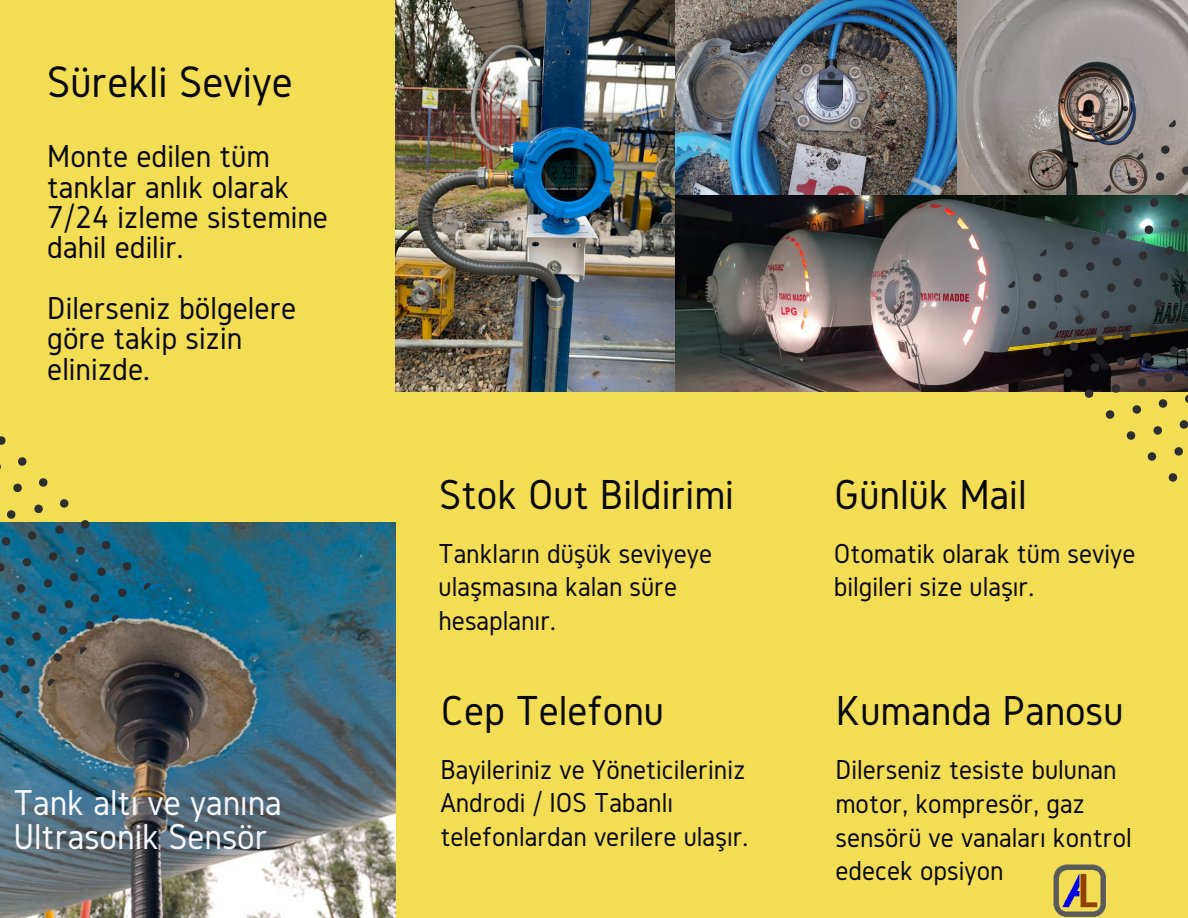
<style>
.page{position:relative;width:1188px;height:918px;background:#f3dd54}
.page>*{position:absolute;margin:0;border:0;box-sizing:border-box;transform-origin:0 0}
.t1{font:45.75px "Gidole";color:#080808}
.t2{font:43.65px "Gidole";color:#080808}
.t3{font:37.35px/33.8px "Gidole";color:#f5f7fa}
.t4{font:33px/30.3px "Gidole";color:#080808}
.t5{font:28.5px/33.8px "Gidole";color:#080808}
</style>
<div class="page">
<img style="left:396px;top:0;width:792px;height:392px">
<img style="left:0;top:522px;width:396px;height:396px">
<svg style="left:0;top:436px;width:6px;height:9px"></svg>
<svg style="left:18px;top:457px;width:9px;height:9px"></svg>
<svg style="left:39px;top:478px;width:9px;height:9px"></svg>
<svg style="left:60px;top:499px;width:9px;height:9px"></svg>
<svg style="left:79px;top:520px;width:12px;height:10px"></svg>
<svg style="left:100px;top:539px;width:12px;height:12px"></svg>
<svg style="left:121px;top:560px;width:12px;height:12px"></svg>
<svg style="left:142px;top:581px;width:10px;height:10px"></svg>
<svg style="left:7px;top:510px;width:9px;height:9px"></svg>
<svg style="left:26px;top:529px;width:12px;height:12px"></svg>
<svg style="left:47px;top:550px;width:12px;height:12px"></svg>
<svg style="left:68px;top:571px;width:12px;height:12px"></svg>
<svg style="left:89px;top:592px;width:12px;height:12px"></svg>
<svg style="left:110px;top:613px;width:9px;height:10px"></svg>
<svg style="left:0;top:561px;width:6px;height:13px"></svg>
<svg style="left:15px;top:582px;width:12px;height:12px"></svg>
<svg style="left:36px;top:603px;width:12px;height:12px"></svg>
<svg style="left:57px;top:624px;width:12px;height:12px"></svg>
<svg style="left:78px;top:645px;width:9px;height:10px"></svg>
<svg style="left:4px;top:635px;width:12px;height:12px"></svg>
<svg style="left:25px;top:656px;width:12px;height:12px"></svg>
<svg style="left:46px;top:677px;width:9px;height:10px"></svg>
<svg style="left:0;top:688px;width:5px;height:12px"></svg>
<svg style="left:14px;top:709px;width:9px;height:10px"></svg>
<svg style="left:0;top:663px;width:11px;height:12px"></svg>
<svg style="left:19px;top:684px;width:13px;height:12px"></svg>
<svg style="left:0;top:588px;width:1px;height:13px"></svg>
<svg style="left:10px;top:609px;width:12px;height:13px"></svg>
<svg style="left:31px;top:630px;width:12px;height:12px"></svg>
<svg style="left:52px;top:651px;width:12px;height:12px"></svg>
<svg style="left:0;top:535px;width:12px;height:12px"></svg>
<svg style="left:21px;top:556px;width:12px;height:12px"></svg>
<svg style="left:42px;top:577px;width:12px;height:12px"></svg>
<svg style="left:63px;top:598px;width:12px;height:12px"></svg>
<svg style="left:84px;top:619px;width:12px;height:12px"></svg>
<svg style="left:13px;top:483px;width:9px;height:10px"></svg>
<svg style="left:34px;top:504px;width:9px;height:10px"></svg>
<svg style="left:53px;top:524px;width:13px;height:12px"></svg>
<svg style="left:74px;top:545px;width:13px;height:12px"></svg>
<svg style="left:95px;top:566px;width:12px;height:12px"></svg>
<svg style="left:116px;top:587px;width:12px;height:12px"></svg>
<svg style="left:1159px;top:144px;width:12px;height:12px"></svg>
<svg style="left:1180px;top:165px;width:8px;height:12px"></svg>
<svg style="left:1127px;top:176px;width:12px;height:12px"></svg>
<svg style="left:1148px;top:197px;width:12px;height:12px"></svg>
<svg style="left:1169px;top:218px;width:12px;height:12px"></svg>
<svg style="left:1095px;top:208px;width:12px;height:12px"></svg>
<svg style="left:1116px;top:229px;width:12px;height:12px"></svg>
<svg style="left:1137px;top:250px;width:12px;height:12px"></svg>
<svg style="left:1158px;top:271px;width:12px;height:12px"></svg>
<svg style="left:1179px;top:292px;width:9px;height:12px"></svg>
<svg style="left:1063px;top:240px;width:12px;height:12px"></svg>
<svg style="left:1084px;top:261px;width:12px;height:12px"></svg>
<svg style="left:1105px;top:282px;width:12px;height:12px"></svg>
<svg style="left:1126px;top:303px;width:12px;height:12px"></svg>
<svg style="left:1147px;top:324px;width:12px;height:12px"></svg>
<svg style="left:1168px;top:344px;width:12px;height:13px"></svg>
<svg style="left:1031px;top:272px;width:12px;height:12px"></svg>
<svg style="left:1052px;top:293px;width:12px;height:12px"></svg>
<svg style="left:1073px;top:314px;width:12px;height:12px"></svg>
<svg style="left:1094px;top:335px;width:12px;height:12px"></svg>
<svg style="left:1115px;top:356px;width:12px;height:12px"></svg>
<svg style="left:1136px;top:376px;width:12px;height:13px"></svg>
<svg style="left:1158px;top:399px;width:10px;height:9px"></svg>
<svg style="left:1179px;top:420px;width:9px;height:9px"></svg>
<svg style="left:999px;top:304px;width:12px;height:12px"></svg>
<svg style="left:1020px;top:325px;width:12px;height:12px"></svg>
<svg style="left:1041px;top:346px;width:12px;height:12px"></svg>
<svg style="left:1062px;top:367px;width:12px;height:12px"></svg>
<svg style="left:1083px;top:388px;width:12px;height:10px"></svg>
<svg style="left:1105px;top:410px;width:10px;height:9px"></svg>
<svg style="left:1126px;top:431px;width:10px;height:9px"></svg>
<svg style="left:1147px;top:452px;width:10px;height:9px"></svg>
<svg style="left:1168px;top:473px;width:10px;height:9px"></svg>
<svg style="left:1008px;top:280px;width:9px;height:10px"></svg>
<svg style="left:1026px;top:299px;width:12px;height:12px"></svg>
<svg style="left:1047px;top:320px;width:12px;height:12px"></svg>
<svg style="left:1068px;top:341px;width:12px;height:12px"></svg>
<svg style="left:1089px;top:362px;width:12px;height:12px"></svg>
<svg style="left:1110px;top:382px;width:12px;height:11px"></svg>
<svg style="left:1132px;top:405px;width:9px;height:9px"></svg>
<svg style="left:1153px;top:426px;width:9px;height:9px"></svg>
<svg style="left:1174px;top:447px;width:9px;height:9px"></svg>
<svg style="left:1039px;top:249px;width:10px;height:9px"></svg>
<svg style="left:1057px;top:267px;width:13px;height:12px"></svg>
<svg style="left:1078px;top:288px;width:13px;height:12px"></svg>
<svg style="left:1099px;top:309px;width:12px;height:12px"></svg>
<svg style="left:1120px;top:330px;width:12px;height:12px"></svg>
<svg style="left:1141px;top:351px;width:12px;height:12px"></svg>
<svg style="left:1162px;top:372px;width:12px;height:12px"></svg>
<svg style="left:1185px;top:395px;width:3px;height:8px"></svg>
<svg style="left:1071px;top:217px;width:10px;height:9px"></svg>
<svg style="left:1090px;top:235px;width:12px;height:12px"></svg>
<svg style="left:1111px;top:256px;width:12px;height:12px"></svg>
<svg style="left:1132px;top:277px;width:12px;height:12px"></svg>
<svg style="left:1153px;top:298px;width:12px;height:12px"></svg>
<svg style="left:1174px;top:319px;width:12px;height:12px"></svg>
<svg style="left:1104px;top:184px;width:9px;height:10px"></svg>
<svg style="left:1122px;top:203px;width:12px;height:12px"></svg>
<svg style="left:1143px;top:224px;width:12px;height:12px"></svg>
<svg style="left:1164px;top:245px;width:12px;height:12px"></svg>
<svg style="left:1185px;top:266px;width:3px;height:12px"></svg>
<svg style="left:1136px;top:152px;width:9px;height:10px"></svg>
<svg style="left:1154px;top:171px;width:12px;height:12px"></svg>
<svg style="left:1175px;top:191px;width:12px;height:13px"></svg>
<svg style="left:1168px;top:120px;width:10px;height:9px"></svg>
<svg style="left:1187px;top:138px;width:1px;height:12px"></svg>
<img style="left:1053px;top:865px;width:53px;height:52px">
<h1 class="t1" style="left:47px;top:57px;width:247px">Sürekli Seviye</h1>
<p class="t4" style="left:47px;top:141px;width:282px">Monte edilen tüm tanklar anlık olarak<br>7/24 izleme sistemine dahil edilir.</p>
<p class="t4" style="left:47px;top:292px;width:251px">Dilerseniz bölgelere göre takip sizin elinizde.</p>
<h3 class="t3" style="left:13px;top:785px;width:270px">Tank altı ve yanına<br>Ultrasonik Sensör</h3>
<h2 class="t2" style="left:439px;top:470px;width:296px">Stok Out Bildirimi</h2>
<p class="t5" style="left:439px;top:536px;width:275px">Tankların düşük seviyeye ulaşmasına kalan süre hesaplanır.</p>
<h2 class="t2" style="left:441px;top:686px;width:224px">Cep Telefonu</h2>
<p class="t5" style="left:440px;top:752px;width:310px">Bayileriniz ve Yöneticileriniz<br>Androdi / IOS Tabanlı telefonlardan verilere ulaşır.</p>
<h2 class="t2" style="left:834px;top:470px;width:194px">Günlük Mail</h2>
<p class="t5" style="left:834px;top:536px;width:303px">Otomatik olarak tüm seviye bilgileri size ulaşır.</p>
<h2 class="t2" style="left:836px;top:687px;width:289px">Kumanda Panosu</h2>
<p class="t5" style="left:835px;top:752px;width:298px">Dilerseniz tesiste bulunan motor, kompresör, gaz sensörü ve vanaları kontrol edecek opsiyon</p>
</div>
